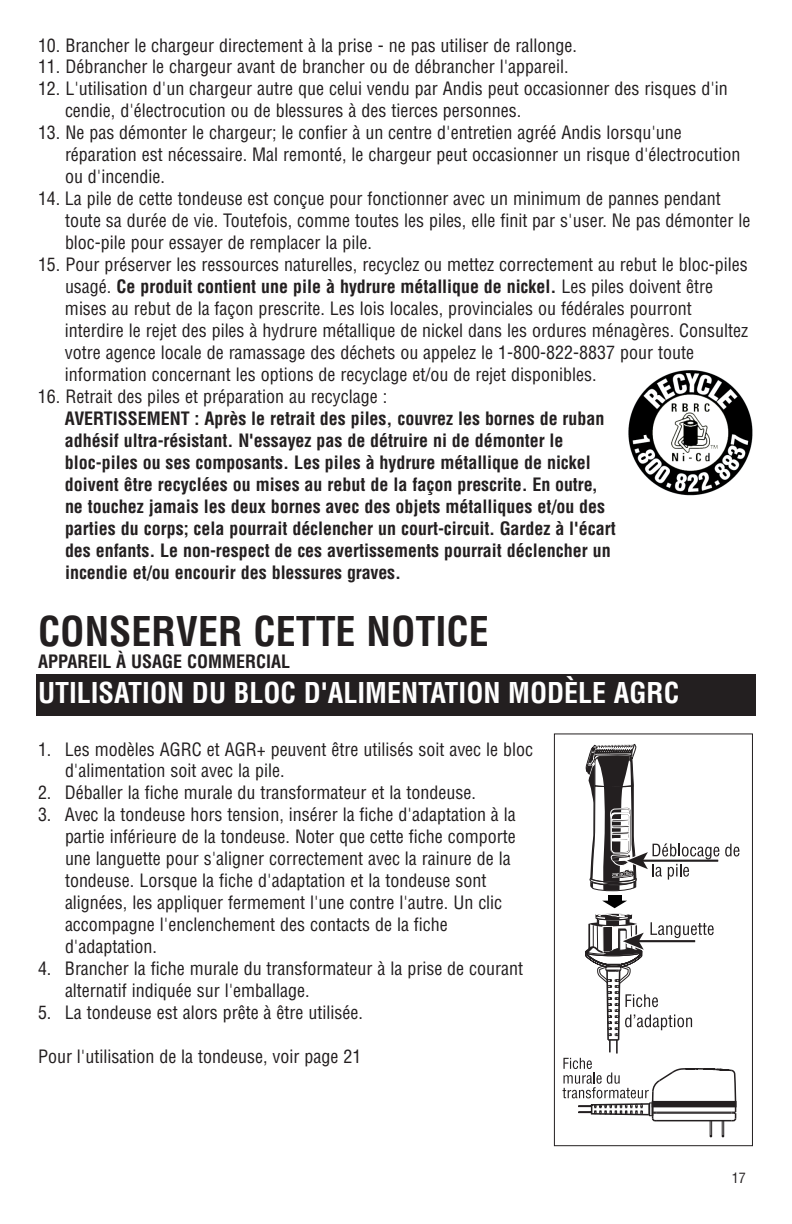
<style>
.page{position:relative;width:792px;height:1224px;background:#fff}
.page>*{position:absolute;margin:0;border:0;box-sizing:border-box;transform-origin:0 0}
.t1{font:700 condensed 40px "Helvetica";color:#231f20}
.t2{font:700 condensed 28px "Helvetica";color:#fff}
.t3{font:condensed 18px/22px "Helvetica";color:#231f20}
.t4{font:700 condensed 18px/22px "Helvetica";color:#231f20}
.t5{font:condensed 14px "Helvetica";color:#231f20}
.s1{font-weight:700}
</style>
<div class="page">
<div style="left:554px;top:733px;width:199px;height:413px;border:1px solid #231f20"></div>
<svg style="left:563px;top:733px;width:177px;height:414px"></svg>
<img style="left:628px;top:370px;width:125px;height:126px">
<div style="left:36px;top:674px;width:720px;height:42px;background:#231f20"></div>
<p class="t3" style="left:38px;top:35px;width:540px">10. Brancher le chargeur directement à la prise - ne pas utiliser de rallonge.</p>
<p class="t3" style="left:38px;top:57px;width:532px">11. Débrancher le chargeur avant de brancher ou de débrancher l'appareil.</p>
<p class="t3" style="left:65px;top:79px;width:664px;text-indent:-27px">12. L'utilisation d'un chargeur autre que celui vendu par Andis peut occasionner des risques d'in cendie, d'électrocution ou de blessures à des tierces personnes.</p>
<p class="t3" style="left:65px;top:123px;width:677px;text-indent:-27px">13. Ne pas démonter le chargeur; le confier à un centre d'entretien agréé Andis lorsqu'une réparation est nécessaire. Mal remonté, le chargeur peut occasionner un risque d'électrocution ou d'incendie.</p>
<p class="t3" style="left:65px;top:189px;width:687px;text-indent:-27px">14. La pile de cette tondeuse est conçue pour fonctionner avec un minimum de pannes pendant toute sa durée de vie. Toutefois, comme toutes les piles, elle finit par s'user. Ne pas démonter le bloc-pile pour essayer de remplacer la pile.</p>
<p class="t3" style="left:65px;top:255px;width:685px;text-indent:-27px">15. Pour préserver les ressources naturelles, recyclez ou mettez correctement au rebut le bloc-piles usagé. <span class="s1">Ce produit contient une pile à hydrure métallique de nickel.</span> Les piles doivent être mises au rebut de la façon prescrite. Les lois locales, provinciales ou fédérales pourront interdire le rejet des piles à hydrure métallique de nickel dans les ordures ménagères. Consultez votre agence locale de ramassage des déchets ou appelez le 1-800-822-8837 pour toute information concernant les options de recyclage et/ou de rejet disponibles.</p>
<p class="t3" style="left:38px;top:387px;width:351px">16. Retrait des piles et préparation au recyclage :</p>
<p class="t4" style="left:65px;top:409px;width:552px">AVERTISSEMENT : Après le retrait des piles, couvrez les bornes de ruban adhésif ultra-résistant. N'essayez pas de détruire ni de démonter le bloc-piles ou ses composants. Les piles à hydrure métallique de nickel doivent être recyclées ou mises au rebut de la façon prescrite. En outre, ne touchez jamais les deux bornes avec des objets métalliques et/ou des parties du corps; cela pourrait déclencher un court-circuit. Gardez à l'écart des enfants. Le non-respect de ces avertissements pourrait déclencher un incendie et/ou encourir des blessures graves.</p>
<h1 class="t1" style="left:38px;top:616px;width:452px">CONSERVER CETTE NOTICE</h1>
<p class="t4" style="left:38px;top:651px;width:254px">APPAREIL À USAGE COMMERCIAL</p>
<h2 class="t2" style="left:38px;top:682px;width:643px">UTILISATION DU BLOC D'ALIMENTATION MODÈLE AGRC</h2>
<p class="t3" style="left:65px;top:739px;width:470px;text-indent:-27px">1. Les modèles AGRC et AGR+ peuvent être utilisés soit avec le bloc d'alimentation soit avec la pile.</p>
<p class="t3" style="left:38px;top:783px;width:439px">2. Déballer la fiche murale du transformateur et la tondeuse.</p>
<p class="t3" style="left:65px;top:805px;width:452px;text-indent:-27px">3. Avec la tondeuse hors tension, insérer la fiche d'adaptation à la partie inférieure de la tondeuse. Noter que cette fiche comporte une languette pour s'aligner correctement avec la rainure de la tondeuse. Lorsque la fiche d'adaptation et la tondeuse sont alignées, les appliquer fermement l'une contre l'autre. Un clic accompagne l'enclenchement des contacts de la fiche d'adaptation.</p>
<p class="t3" style="left:65px;top:959px;width:460px;text-indent:-27px">4. Brancher la fiche murale du transformateur à la prise de courant alternatif indiquée sur l'emballage.</p>
<p class="t3" style="left:38px;top:1003px;width:326px">5. La tondeuse est alors prête à être utilisée.</p>
<p class="t3" style="left:38px;top:1047px;width:325px">Pour l'utilisation de la tondeuse, voir page 21</p>
<p class="t5" style="left:732px;top:1173px;width:15px">17</p>
</div>
